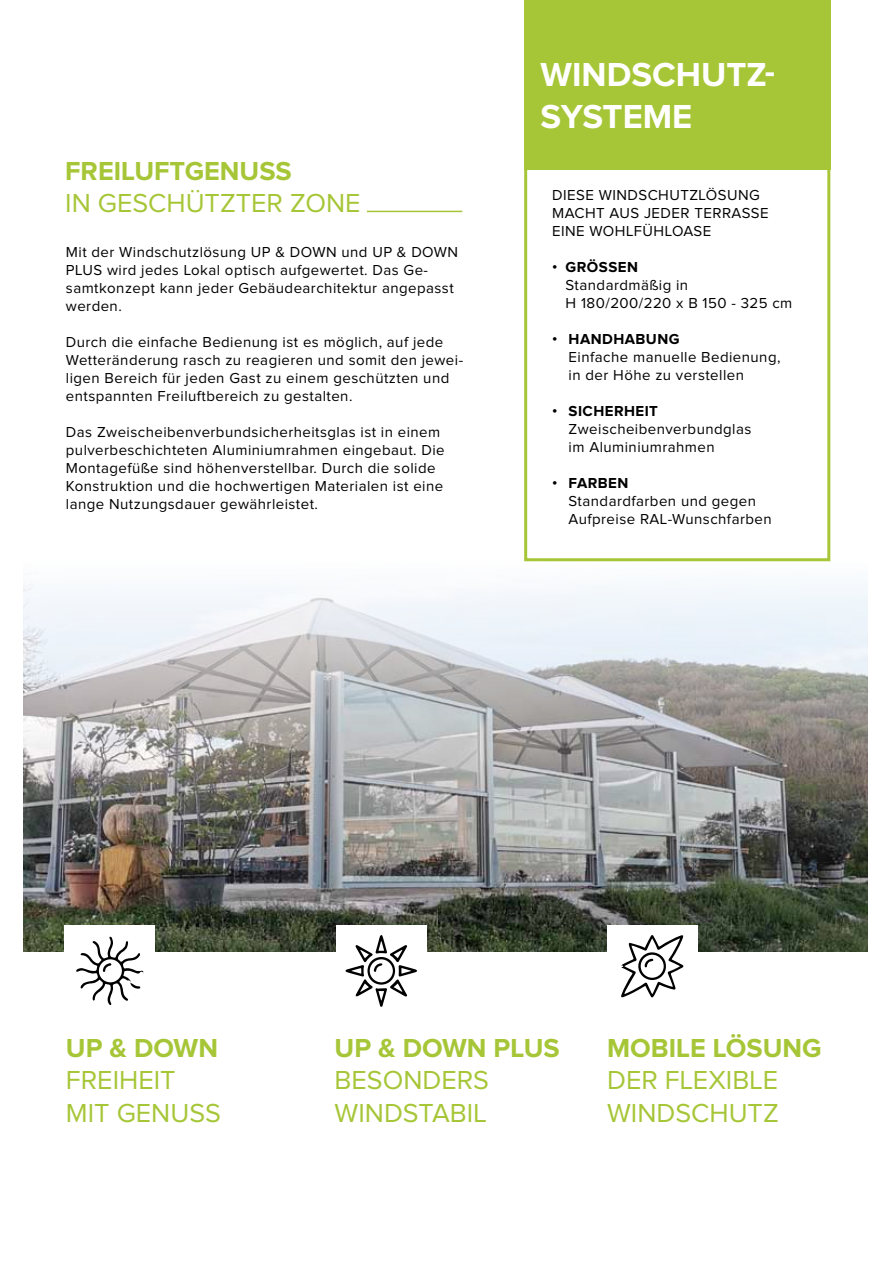
<style>
.page{position:relative;width:893px;height:1263px;background:#fff}
.page>*{position:absolute;margin:0;border:0;box-sizing:border-box;transform-origin:0 0}
.t1{font:700 34.5px "Proxima Nova";color:#fff}
.t2{font:27px/32.4px "Proxima Nova";color:#a6c637}
.t3{font:700 27px "Proxima Nova";color:#a6c637}
.t4{font:15px/18px "Proxima Nova";letter-spacing:.03em;color:#000}
.t5{font:700 15px "Proxima Nova";letter-spacing:.03em;color:#000}
</style>
<div class="page">
<img style="left:24px;top:561px;width:844px;height:390px">
<div style="left:65px;top:925px;width:90px;height:90px;background:#fff"></div>
<svg style="left:76px;top:937px;width:67px;height:68px"></svg>
<div style="left:336px;top:925px;width:90px;height:90px;background:#fff"></div>
<svg style="left:345px;top:935px;width:72px;height:72px"></svg>
<div style="left:607px;top:925px;width:90px;height:90px;background:#fff"></div>
<svg style="left:621px;top:935px;width:63px;height:63px"></svg>
<hr style="left:367px;top:211px;width:95px;height:1px;background:#a6c637">
<div style="left:524px;top:158px;width:306px;height:403px;background:#fff;border:3px solid #a6c637"></div>
<div style="left:524px;top:0;width:306px;height:170px;background:#a6c637"></div>
<h2 class="t3" style="left:65px;top:158px;width:33px">FREILUFTGENUSS</h2>
<h2 class="t2" style="left:65px;top:188px;width:297px">i n geschützter zone</h2>
<p class="t4" style="left:66px;top:244px;width:391px">Mit der Windschutzlösung UP &amp; DOWN und UP &amp; DOWN PLUS wird jedes Lokal optisch aufgewertet. Das Ge&shy;samtkonzept kann jeder Gebäudearchitektur angepasst werden.</p>
<p class="t4" style="left:66px;top:334px;width:399px">Durch die einfache Bedienung ist es möglich, auf jede Wetteränderung rasch zu reagieren und somit den jewei&shy;ligen Bereich für jeden Gast zu einem geschützten und entspannten Freiluftbereich zu gestalten.</p>
<p class="t4" style="left:66px;top:424px;width:380px">Das Zweischeibenverbundsicherheitsglas ist in einem pulverbeschichteten Aluminiumrahmen eingebaut. Die Montagefüße sind höhenverstellbar. Durch die solide Konstruktion und die hochwertigen Materialen ist eine lange N utzungsdauer gewährleistet.</p>
<h1 class="t1" style="left:540px;top:59px;width:24px">WINDSCHUTZ</h1>
<h1 class="t1" style="left:765px;top:59px;width:12px">-</h1>
<h1 class="t1" style="left:540px;top:101px;width:65px">SYSTEME</h1>
<p class="t4" style="left:552px;top:187px;width:209px">DIESE WIN DSCH UTZLÖSUNG<br>MACHT AUS JEDER TERRA</p>
<p class="t4" style="left:742px;top:205px;width:27px">SSE</p>
<p class="t4" style="left:552px;top:223px;width:93px">EINE WOHLFÜH</p>
<p class="t4" style="left:665px;top:223px;width:46px">LOASE</p>
<p class="t5" style="left:552px;top:260px;width:76px">• GRÖSSEN</p>
<p class="t4" style="left:552px;top:277px;width:242px;text-indent:14px">Standardmäßig in<br>H 180/200/220 x B 150 - 325 cm</p>
<p class="t5" style="left:552px;top:332px;width:40px">• HANDHA</p>
<p class="t5" style="left:635px;top:332px;width:23px">BUNG</p>
<p class="t4" style="left:569px;top:349px;width:213px;text-indent:-16px">Einfache manuelle Bedienung, in der Höhe zu verstellen</p>
<p class="t5" style="left:552px;top:404px;width:36px">• SICHERHEIT</p>
<p class="t4" style="left:569px;top:421px;width:184px">Zweischeibenverbundglas im Aluminiumrahmen</p>
<p class="t5" style="left:552px;top:476px;width:67px">• FARBEN</p>
<p class="t4" style="left:552px;top:493px;width:221px;text-align:center">Standardfarben und gegen<br>Aufpreise RAL-Wunschfarben</p>
<h2 class="t3" style="left:66px;top:1036px;width:154px">UP &amp; DOWN</h2>
<h2 class="t2" style="left:66px;top:1065px;width:156px">FREIHEIT<br>MIT GEN USS</h2>
<h2 class="t3" style="left:335px;top:1036px;width:227px">UP &amp; DOWN PLUS</h2>
<h2 class="t2" style="left:335px;top:1065px;width:156px">BESONDERS<br>WIN DSTABIL</h2>
<h2 class="t3" style="left:607px;top:1036px;width:216px">MOBILE LÖSUNG</h2>
<h2 class="t2" style="left:607px;top:1065px;width:173px">DER FLEXIBLE<br>WIN DSCH UTZ</h2>
</div>
